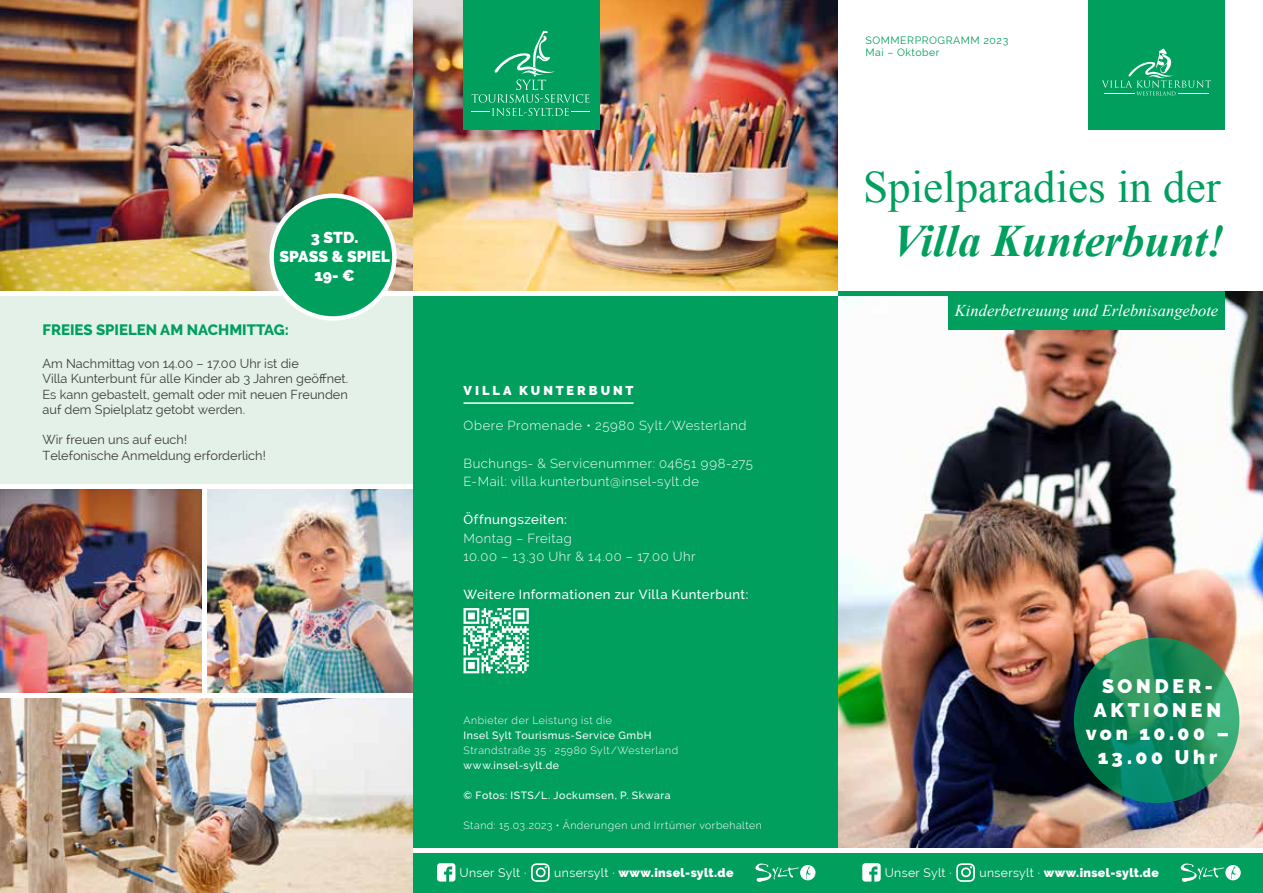
<style>
.page{position:relative;width:1263px;height:893px;background:#fff}
.page>*{position:absolute;margin:0;border:0;box-sizing:border-box;transform-origin:0 0}
.t1{font:45px "Times New Roman";color:#009f5e}
.t2{font:italic 700 45px "Times New Roman";color:#009f5e}
.t3{font:900 19.5px/23.4px "Raleway";letter-spacing:.195em;color:#fff;text-align:center}
.t4{font:italic 16.5px "Times New Roman";letter-spacing:.005em;color:#fff}
.t5{font:900 15.75px/18.9px "Raleway";color:#fff;text-align:center}
.t6{font:800 15px "Raleway";color:#009f5e}
.t7{font:300 13.05px/18.8px "Raleway";letter-spacing:.04em;color:#fff}
.t8{font:500 13.05px "Raleway";letter-spacing:.04em;color:#fff}
.t9{font:12.75px/15.3px "Raleway";color:#3c3c3b}
.t10{font:900 12.75px "Raleway";letter-spacing:.235em;color:#fff}
.t11{font:900 12.15px "Raleway";letter-spacing:.03em;color:#fff}
.t12{font:12.15px "Raleway";letter-spacing:.03em;color:#fff}
.t13{font:300 10.5px "Raleway";letter-spacing:.05em;color:#fff}
.t14{font:500 10.5px "Raleway";letter-spacing:.05em;color:#fff}
.t15{font:10.5px/12.6px "Raleway";letter-spacing:.05em;color:#009f5e}
.s1{font-weight:400}
</style>
<div class="page">
<img style="left:838px;top:291px;width:425px;height:557px">
<div style="left:412px;top:293px;width:426px;height:558px;background:#009f5e"></div>
<div style="left:1089px;top:0;width:136px;height:130px;background:#009f5e"></div>
<svg style="left:1101px;top:49px;width:110px;height:47px"></svg>
<hr style="left:1104px;top:93px;width:30px;height:1px;background:#fff">
<hr style="left:1178px;top:93px;width:30px;height:1px;background:#fff">
<div style="left:0;top:293px;width:412px;height:192px;background:#e4f1e8"></div>
<div style="left:838px;top:291px;width:382px;height:5px;background:#009f5e"></div>
<div style="left:948px;top:291px;width:277px;height:38px;background:#009f5e"></div>
<div style="left:412px;top:850px;width:851px;height:43px;background:#009f5e"></div>
<div style="left:412px;top:848px;width:851px;height:5px;background:#fff"></div>
<img style="left:0;top:0;width:838px;height:291px">
<svg style="left:1181px;top:863px;width:60px;height:19px"></svg>
<svg style="left:862px;top:863px;width:19px;height:19px"></svg>
<svg style="left:956px;top:863px;width:19px;height:19px"></svg>
<svg style="left:755px;top:863px;width:60px;height:19px"></svg>
<svg style="left:437px;top:863px;width:18px;height:19px"></svg>
<svg style="left:531px;top:863px;width:19px;height:19px"></svg>
<svg style="left:1074px;top:638px;width:165px;height:165px;background:#188b5d"></svg>
<hr style="left:463px;top:402px;width:171px;height:2px;background:#fff">
<div style="left:463px;top:0;width:137px;height:130px;background:#009f5e"></div>
<svg style="left:471px;top:31px;width:118px;height:85px"></svg>
<img style="left:0;top:698px;width:412px;height:195px">
<div style="left:0;top:291px;width:838px;height:5px;background:#fff"></div>
<div style="left:272px;top:196px;width:122px;height:122px;background:#009f5e;border-radius:50%"></div>
<div style="left:269px;top:193px;width:128px;height:128px;border:4px solid #fff;border-radius:50%"></div>
<img style="left:207px;top:489px;width:205px;height:204px">
<img style="left:0;top:489px;width:202px;height:204px">
<svg style="left:463px;top:608px;width:66px;height:65px"></svg>
<p class="t5" style="left:280px;top:228px;width:112px">3 STD.<br>SPASS &amp; SPIEL<br>19- €</p>
<p class="t6" style="left:43px;top:321px;width:248px">FREIES SPIELEN AM NACHMITTAG:</p>
<p class="t9" style="left:43px;top:356px;width:307px">Am Nachmittag von 14.00 – 17.00 Uhr ist die<br>Villa Kunterbunt für alle Kinder ab 3 Jahren geöffnet.<br>Es kann gebastelt, gemalt oder mit neuen Freunden auf dem Spielplatz getobt werden.</p>
<p class="t9" style="left:43px;top:432px;width:225px">Wir freuen uns auf euch!<br>Telefonische Anmeldung erforderlich!</p>
<p class="t15" style="left:865px;top:34px;width:144px">SOMMERPROGRAMM 2023<br>Mai – Oktober</p>
<h1 class="t1" style="left:863px;top:157px;width:359px">Spielparadies in der</h1>
<h1 class="t2" style="left:893px;top:210px;width:333px">Villa Kunterbunt!</h1>
<p class="t10" style="left:463px;top:383px;width:172px">VILLA KUNTERBUNT</p>
<p class="t7" style="left:463px;top:416px;width:285px">Obere Promenade • 25980 Sylt/Westerland</p>
<p class="t7" style="left:463px;top:454px;width:291px">Buchungs- &amp; Servicenummer: 04651 998-275<br>E-Mail: villa.kunterbunt@insel-sylt.de</p>
<p class="t8" style="left:463px;top:512px;width:105px">Öffnungszeiten:</p>
<p class="t7" style="left:463px;top:529px;width:234px">Montag – Freitag<br>10.00 – 13.30 Uhr &amp; 14.00 – 17.00 Uhr</p>
<p class="t8" style="left:463px;top:587px;width:286px">Weitere Informationen zur Villa Kunterbunt:</p>
<p class="t13" style="left:463px;top:714px;width:150px">Anbieter der Leistung ist die</p>
<p class="t14" style="left:463px;top:729px;width:190px">Insel Sylt Tourismus-Service GmbH</p>
<p class="t13" style="left:463px;top:744px;width:216px">Strandstraße 35 · 25980 Sylt/Westerland</p>
<p class="t14" style="left:463px;top:759px;width:97px">www.insel-sylt.de</p>
<p class="t14" style="left:463px;top:789px;width:209px">© Fotos: ISTS/L. Jockumsen, P. Skwara</p>
<p class="t13" style="left:463px;top:819px;width:300px">Stand: 15.03.2023 • Änderungen und Irrtümer vorbehalten</p>
<p class="t4" style="left:955px;top:299px;width:265px">Kinderbetreuung und Erlebnisangebote</p>
<h2 class="t3" style="left:1086px;top:675px;width:145px">SONDER-<br>AKTIONEN von 10.00 –<br>13.00 Uhr</h2>
<p class="t12" style="left:459px;top:865px;width:69px">Unser Sylt ·</p>
<p class="t11" style="left:554px;top:865px;width:181px"><span class="s1">unsersylt ·</span> www.insel-sylt.de</p>
<p class="t12" style="left:885px;top:865px;width:69px">Unser Sylt ·</p>
<p class="t11" style="left:979px;top:865px;width:181px"><span class="s1">unsersylt ·</span> www.insel-sylt.de</p>
</div>
